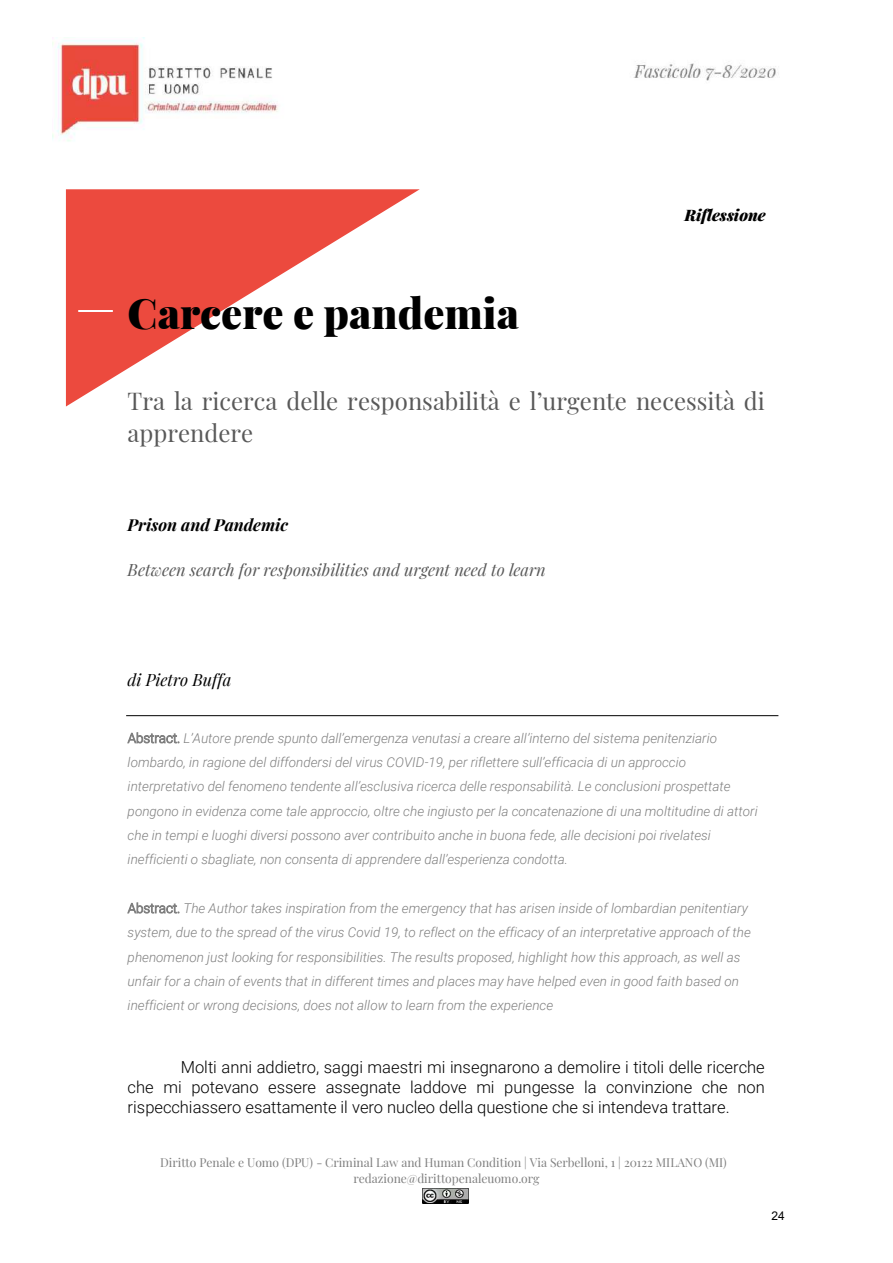
<style>
.page{position:relative;width:893px;height:1263px;background:#fff}
.page>*{position:absolute;margin:0;border:0;box-sizing:border-box;transform-origin:0 0}
.t1{font:900 42px "Playfair Display";color:#000}
.t2{font:24px/32.1px "Playfair Display";color:#595959}
.t3{font:300 16.5px/19.8px "Roboto";color:#000;text-align:justify}
.t4{font:italic 16.5px "Playfair Display";color:#595959}
.t5{font:italic 700 16.5px "Playfair Display";color:#000}
.t6{font:italic 16.5px "Playfair Display";color:#000}
.t7{font:italic 900 15.9px "Playfair Display";color:#000}
.t8{font:italic 300 13.5px/24.3px "Roboto";color:#808080}
.t9{font:12px/16.2px "Playfair Display";color:#7f7f7f;text-align:center}
.t10{font:12px "Arial";color:#000}
.s1{font-style:normal}
</style>
<div class="page">
<img style="left:53px;top:37px;width:225px;height:105px">
<img style="left:423px;top:1188px;width:46px;height:16px">
<svg style="left:66px;top:189px;width:354px;height:218px"></svg>
<hr style="left:78px;top:310px;width:35px;height:2px;background:#fff">
<hr style="left:126px;top:715px;width:652px;height:1px;background:#000">
<img style="left:633px;top:62px;width:146px;height:19px">
<h1 class="t1" style="left:128px;top:283px;width:393px">Carcere e pandemia</h1>
<p class="t7" style="left:685px;top:203px;width:83px">Riflessione</p>
<h2 class="t2" style="left:128px;top:384px;width:639px">Tra la ricerca delle responsabilità e l’urgente necessità di apprendere</h2>
<p class="t5" style="left:128px;top:514px;width:162px">Prison and Pandemic</p>
<p class="t4" style="left:128px;top:558px;width:420px">Between search for responsibilities and urgent need to learn</p>
<p class="t6" style="left:128px;top:668px;width:105px">di Pietro Buffa</p>
<p class="t8" style="left:128px;top:726px;width:632px"><span class="s1">Abstract.</span> L’Autore prende spunto dall’emergenza venutasi a creare all’interno del sistema penitenziario lombardo, in ragione del diffondersi del virus COVID-19, per riflettere sull’efficacia di un approccio interpretativo del fenomeno tendente all’esclusiva ricerca delle responsabilità. Le conclusioni prospettate pongono in evidenza come tale approccio, oltre che ingiusto per la concatenazione di una moltitudine di attori che in tempi e luoghi diversi possono aver contribuito anche in buona fede, alle decisioni poi rivelatesi inefficienti o sbagliate, non consenta di apprendere dall’esperienza condotta.</p>
<p class="t8" style="left:128px;top:896px;width:625px"><span class="s1">Abstract.</span> The Author takes inspiration from the emergency that has arisen inside of lombardian penitentiary system, due to the spread of the virus Covid 19, to reflect on the efficacy of an interpretative approach of the phenomenon just looking for responsibilities. The results proposed, highlight how this approach, as well as unfair for a chain of events that in different times and places may have helped even in good faith based on inefficient or wrong decisions, does not allow to learn from the experience</p>
<p class="t3" style="left:128px;top:1058px;width:639px;text-indent:53px">Molti anni addietro, saggi maestri mi insegnarono a demolire i titoli delle ricerche che mi potevano essere assegnate laddove mi pungesse la convinzione che non rispecchiassero esattamente il vero nucleo della questione che si intendeva trattare.</p>
<p class="t9" style="left:160px;top:1154px;width:574px">Diritto Penale e Uomo (DPU) - Criminal Law and Human Condition | Via Serbelloni, 1 | 20122 MILANO (MI) | redazione@dirittopenaleuomo.org</p>
<p class="t10" style="left:772px;top:1207px;width:15px">24</p>
</div>
